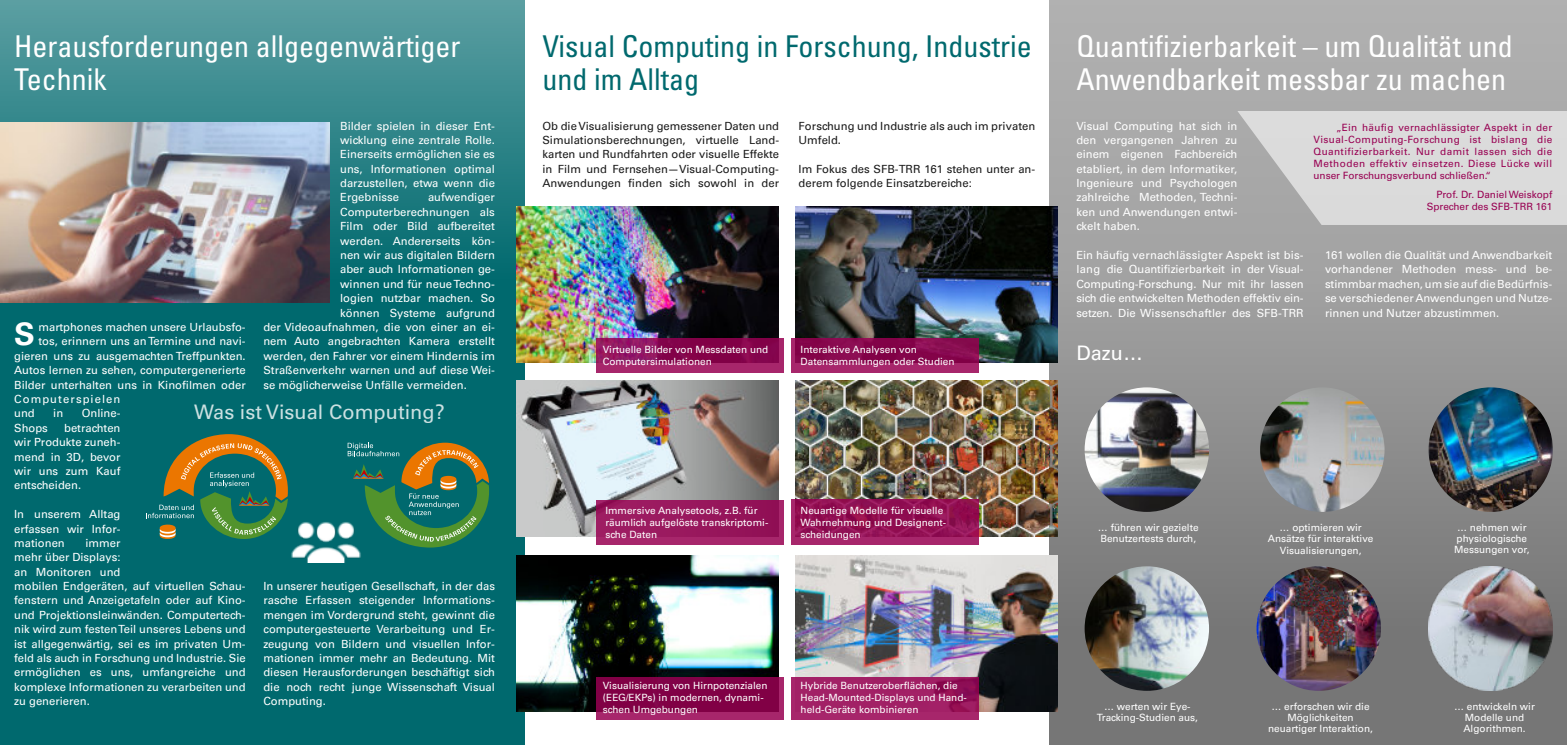
<style>
.page{position:relative;width:1567px;height:745px;background:#fff}
.page>*{position:absolute;margin:0;border:0;box-sizing:border-box;transform-origin:0 0}
.t1{font:700 31.12px "Univers LT Std";color:#fff}
.t2{font:condensed 30px/32.5px "Univers";color:#fff}
.t3{font:condensed 30px/32.5px "Univers";color:#00696e}
.t4{font:20px "Univers LT Std";color:#cbe0e1}
.t5{font:20px "Univers LT Std";color:#fff}
.t6{font:11.25px/14.4px "Universfor Uni S55 Rm";color:#fff;text-align:justify}
.t7{font:11.25px/14.4px "Universfor Uni S55 Rm";color:#1a1a1a}
.t8{font:11.25px "Universfor Uni S55 Rm";letter-spacing:.095em;color:#fff}
.t9{font:10px/11.2px "Universfor Uni S55 Rm";color:#fff}
.t10{font:10px/12px "Univers LT Std";color:#980052;text-align:justify}
</style>
<div class="page">
<div style="left:1049px;top:0;width:517px;height:744px;background:linear-gradient(to bottom,#b7b7b7,#717070)"></div>
<svg style="left:0;top:0;width:524px;height:744px;background:#127378"></svg>
<img style="left:0;top:122px;width:329px;height:180px">
<svg style="left:146px;top:434px;width:142px;height:104px;background:#497754"></svg>
<svg style="left:347px;top:442px;width:142px;height:105px;background:#3e7a58"></svg>
<img style="left:289px;top:520px;width:74px;height:42px">
<img style="left:1084px;top:387px;width:124px;height:124px;border-radius:50%">
<img style="left:1428px;top:387px;width:124px;height:124px;border-radius:50%">
<img style="left:1084px;top:566px;width:124px;height:124px;border-radius:50%">
<img style="left:1256px;top:566px;width:124px;height:124px;border-radius:50%">
<img style="left:1428px;top:566px;width:124px;height:124px">
<img style="left:516px;top:206px;width:263px;height:156px">
<img style="left:516px;top:555px;width:263px;height:156px">
<div style="left:595px;top:337px;width:188px;height:35px;background:#980052;opacity:.85"></div>
<img style="left:516px;top:380px;width:263px;height:156px">
<div style="left:595px;top:499px;width:188px;height:45px;background:#980052;opacity:.85"></div>
<img style="left:795px;top:380px;width:262px;height:156px">
<div style="left:790px;top:499px;width:188px;height:45px;background:#980052;opacity:.85"></div>
<div style="left:595px;top:676px;width:188px;height:43px;background:#980052;opacity:.85"></div>
<img style="left:795px;top:555px;width:262px;height:156px">
<div style="left:790px;top:676px;width:188px;height:43px;background:#980052;opacity:.85"></div>
<img style="left:795px;top:206px;width:262px;height:156px">
<div style="left:790px;top:337px;width:188px;height:35px;background:#980052;opacity:.85"></div>
<svg style="left:1237px;top:111px;width:329px;height:114px;background:#d4d4d4"></svg>
<img style="left:1259px;top:387px;width:125px;height:124px;border-radius:50%">
<h2 class="t2" style="left:14px;top:30px;width:448px">Herausforderungen allgegenwärtiger<br>Technik</h2>
<h2 class="t3" style="left:542px;top:30px;width:490px">Visual Computing in Forschung, Industrie und im Alltag</h2>
<h2 class="t2" style="left:1076px;top:30px;width:438px">Quantifizierbarkeit – um Qualität und<br>Anwendbarkeit messbar zu machen</h2>
<p class="t7" style="left:542px;top:120px;width:238px;text-align:justify">Ob die Visualisierung gemessener Daten und Simulationsberechnungen, virtuelle Land‐ karten und Rundfahrten oder visuelle Effekte in Film und Fernsehen—Visual-Computing-Anwendungen finden sich sowohl in der</p>
<p class="t7" style="left:798px;top:120px;width:238px">Forschung und Industrie als auch im privaten<br>Umfeld.</p>
<p class="t6" style="left:1076px;top:120px;width:162px">Visual Computing hat sich in den vergangenen Jahren zu einem eigenen Fachbereich etabliert, in dem Informatiker, Ingenieure und Psychologen zahlreiche Methoden, Techni‐ ken und Anwendungen entwi‐ ckelt haben.</p>
<p class="t6" style="left:1076px;top:249px;width:229px">Ein häufig vernachlässigter Aspekt ist bis‐ lang die Quantifizierbarkeit in der Visual-Computing-Forschung. Nur mit ihr lassen sich die entwickelten Methoden effektiv ein‐ setzen. Die Wissenschaftler des SFB-TRR</p>
<p class="t6" style="left:1324px;top:249px;width:229px">161 wollen die Qualität und Anwendbarkeit vorhandener Methoden mess- und be‐ stimmbarmachen, um sie auf die Bedürfnis‐ se verschiedener Anwendungen und Nutze‐ rinnen und Nutzer abzustimmen.</p>
<h3 class="t5" style="left:1076px;top:345px;width:68px">Dazu…</h3>
<p class="t6" style="left:340px;top:120px;width:156px">Bilder spielen in dieser Ent‐ wicklung eine zentrale Rolle.<br>Einerseits ermöglichen sie es uns, Informationen optimal darzustellen, etwa wenn die Ergebnisse</p>
<p class="t10" style="left:1313px;top:122px;width:240px;text-indent:22px">„Ein häufig vernachlässigter Aspekt in der Visual-Computing-Forschung ist bislang die Quantifizierbarkeit. Nur damit lassen sich die Methoden effektiv einsetzen. Diese Lücke will unser Forschungsverbund schließen.“</p>
<p class="t10" style="left:1426px;top:190px;width:127px;text-align:right">Prof. Dr. Daniel Weiskopf<br>Sprecher des SFB-TRR 161</p>
<p class="t7" style="left:798px;top:163px;width:238px">Im Fokus des SFB-TRR 161 stehen unter an‐ derem folgende Einsatzbereiche:</p>
<p class="t6" style="left:428px;top:192px;width:68px">aufwendiger</p>
<p class="t6" style="left:340px;top:206px;width:156px">Computerberechnungen als</p>
<p class="t6" style="left:340px;top:220px;width:156px">Film oder Bild aufbereitet</p>
<p class="t6" style="left:340px;top:235px;width:156px">werden. Andererseits kön‐</p>
<p class="t6" style="left:340px;top:249px;width:156px">nen wir aus digitalen Bildern</p>
<p class="t6" style="left:340px;top:263px;width:156px">aber auch Informationen ge‐</p>
<p class="t6" style="left:340px;top:278px;width:156px">winnen und für neue Techno‐</p>
<p class="t6" style="left:340px;top:292px;width:156px">logien nutzbar machen. So</p>
<p class="t6" style="left:340px;top:307px;width:156px">können Systeme aufgrund</p>
<p class="t6" style="left:263px;top:321px;width:233px">der Videoaufnahmen, die von einer an ei‐</p>
<p class="t6" style="left:263px;top:335px;width:233px">nem Auto angebrachten Kamera erstellt</p>
<p class="t6" style="left:263px;top:350px;width:233px">werden, den Fahrer vor einem Hindernis im</p>
<p class="t6" style="left:263px;top:364px;width:233px">Straßenverkehr warnen und auf diese Wei‐</p>
<p class="t6" style="left:263px;top:378px;width:205px">se möglicherweise Unfälle vermeiden.</p>
<h1 class="t1" style="left:14px;top:322px;width:22px">S</h1>
<p class="t6" style="left:38px;top:321px;width:209px">martphones machen unsere Urlaubsfo‐</p>
<p class="t6" style="left:38px;top:335px;width:209px">tos, erinnern uns an Termine und navi‐</p>
<p class="t6" style="left:14px;top:350px;width:233px">gieren uns zu ausgemachten Treffpunkten.</p>
<p class="t6" style="left:14px;top:364px;width:233px">Autos lernen zu sehen, computergenerierte</p>
<p class="t6" style="left:14px;top:378px;width:233px">Bilder unterhalten uns in Kinofilmen oder</p>
<p class="t8" style="left:14px;top:394px;width:108px">Computerspielen</p>
<p class="t6" style="left:14px;top:407px;width:22px">und</p>
<p class="t6" style="left:53px;top:407px;width:12px">in</p>
<p class="t6" style="left:82px;top:407px;width:40px">Online-</p>
<p class="t6" style="left:14px;top:422px;width:35px">Shops</p>
<p class="t9" style="left:800px;top:345px;width:155px;line-height:12px">Interaktive Analysen von<br>Datensammlungen oder Studien</p>
<p class="t9" style="left:602px;top:345px;width:167px;line-height:12px">Virtuelle Bilder von Messdaten und<br>Computersimulationen</p>
<h3 class="t4" style="left:194px;top:404px;width:252px">Was ist Visual Computing?</h3>
<p class="t6" style="left:14px;top:422px;width:108px;text-indent:50px">betrachten wir Produkte zuneh‐ mend in 3D, bevor wir uns zum Kauf entscheiden.</p>
<p class="t6" style="left:14px;top:508px;width:108px">In unserem Alltag erfassen wir Infor‐ mationen</p>
<p class="t9" style="left:605px;top:505px;width:164px;line-height:12px">Immersive Analysetools, z.B. für räumlich aufgelöste transkriptomi‐ sche Daten</p>
<p class="t9" style="left:800px;top:505px;width:147px;line-height:12px">Neuartige Modelle für visuelle<br>Wahrnehmung und Designent‐ scheidungen</p>
<p class="t9" style="left:1097px;top:522px;width:102px">… führen wir gezielte<br>Benutzertests durch,</p>
<p class="t9" style="left:1267px;top:522px;width:107px;text-align:center">… optimieren wir<br>Ansätze für interaktive<br>Visualisierungen,</p>
<p class="t9" style="left:1453px;top:522px;width:77px">… nehmen wir physiologische<br>Messungen vor,</p>
<p class="t6" style="left:14px;top:537px;width:233px;text-align:left;text-indent:71px">immer<br>mehr über Displays:<br>an Monitoren und<br>mobilen Endgeräten, auf virtuellen Schau‐ fenstern und Anzeigetafeln oder auf Kino&shy;und Projektionsleinwänden. Computertech‐ nik wird zum festenTeil unseres Lebens und ist allgegenwärtig, sei es im privaten Um‐ feld als auch in Forschung und Industrie. Sie ermöglichen es uns, umfangreiche und komplexe Informationen zu verarbeiten und zu generieren.</p>
<p class="t6" style="left:263px;top:580px;width:233px">In unserer heutigen Gesellschaft, in der das rasche Erfassen steigender Informations‐ mengen im Vordergrund steht, gewinnt die computergesteuerte Verarbeitung und Er‐ zeugung von Bildern und visuellen Infor‐ mationen immer mehr an Bedeutung. Mit diesen Herausforderungen beschäftigt sich die noch recht junge Wissenschaft Visual Computing.</p>
<p class="t9" style="left:603px;top:680px;width:166px;line-height:12px">Visualisierung von Hirnpotenzialen (EEG/EKPs) in modernen, dynami‐ schen Umgebungen</p>
<p class="t9" style="left:800px;top:680px;width:168px;line-height:12px">Hybride Benutzeroberflächen, die<br>Head-Mounted-Displays und Hand‐ held-Geräte kombinieren</p>
<p class="t9" style="left:1096px;top:701px;width:103px;text-align:center">… werten wir Eye-<br>Tracking-Studien aus,</p>
<p class="t9" style="left:1267px;top:701px;width:106px;text-align:center">… erforschen wir die<br>Möglichkeiten neuartiger Interaktion,</p>
<p class="t9" style="left:1453px;top:701px;width:82px;text-align:center">… entwickeln wir<br>Modelle und<br>Algorithmen.</p>
</div>
